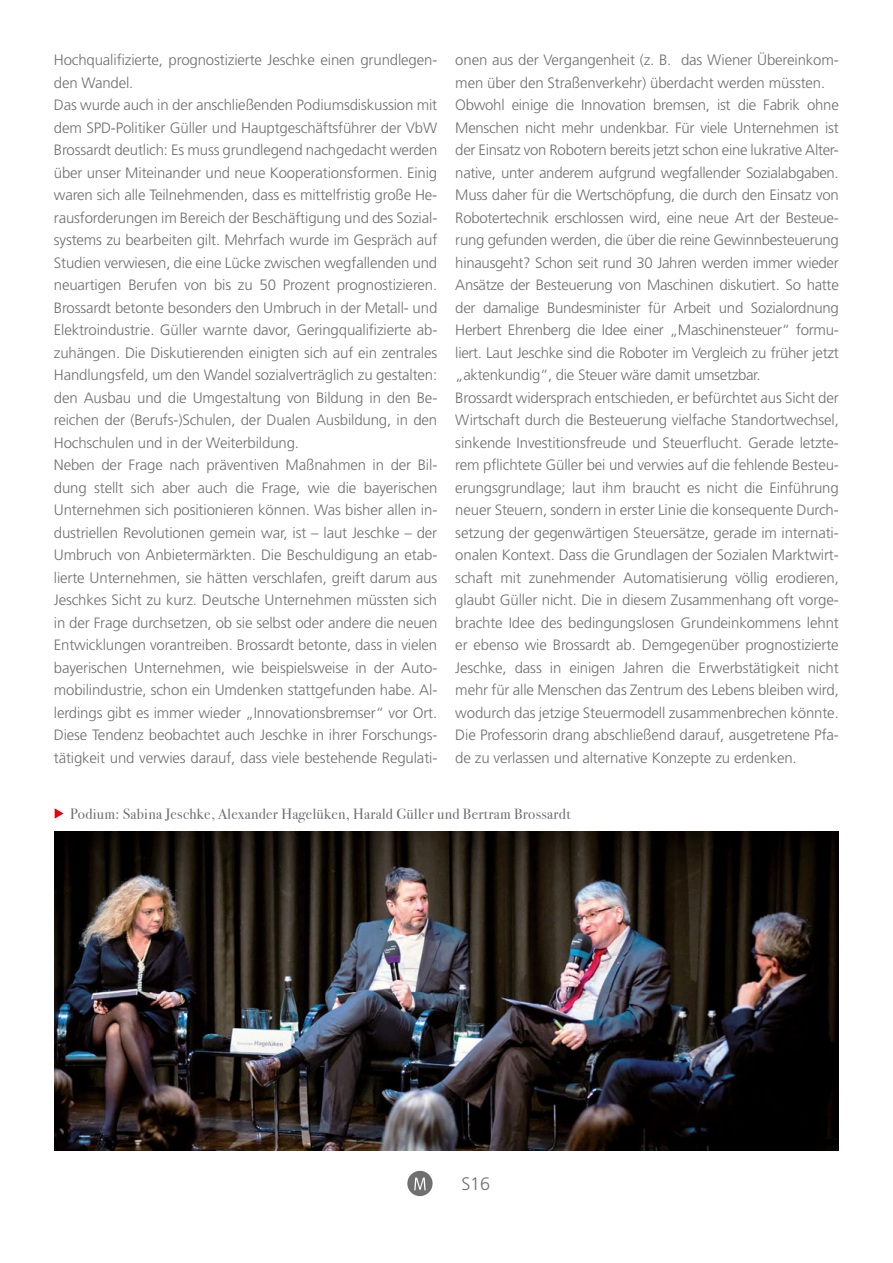
<style>
.page{position:relative;width:893px;height:1263px;background:#fff}
.page>*{position:absolute;margin:0;border:0;box-sizing:border-box;transform-origin:0 0}
.t1{font:300 18px "Frutiger LT Std";color:#707071}
.t2{font:300 15px/22.5px "Frutiger LT Std";letter-spacing:-.01em;color:#707071}
.t3{font:15px "Bodoni Svty Two ITCTT";letter-spacing:.02em;color:#707071}
</style>
<div class="page">
<svg style="left:407px;top:1171px;width:26px;height:26px"></svg>
<img style="left:54px;top:831px;width:785px;height:319px">
<svg style="left:55px;top:808px;width:9px;height:11px"></svg>
<p class="t2" style="left:54px;top:49px;width:385px">Hochqualifizierte, prognostizierte Jeschke einen grundlegen&shy;den Wandel.<br>Das wurde auch in der anschließenden Podiumsdiskussion mit dem SPD-Politiker Güller und Hauptgeschäftsführer der VbW Brossardt deutlich: Es muss grundlegend nachgedacht werden über unser Miteinander und neue Kooperationsformen. Einig waren sich alle Teilnehmenden, dass es mittelfristig große He&shy;rausforderungen im Bereich der Beschäftigung und des Sozial&shy;systems zu bearbeiten gilt. Mehrfach wurde im Gespräch auf Studien verwiesen, die eine Lücke zwischen wegfallenden und neuartigen Berufen von bis zu 50 Prozent prognostizieren.<br>Brossardt betonte besonders den Umbruch in der Metall- und Elektroindustrie. Güller warnte davor, Geringqualifizierte ab&shy;zuhängen. Die Diskutierenden einigten sich auf ein zentrales Handlungsfeld, um den Wandel sozialverträglich zu gestalten: den Ausbau und die Umgestaltung von Bildung in den Be&shy;reichen der (Berufs-)Schulen, der Dualen Ausbildung, in den Hochschulen und in der Weiterbildung.<br>Neben der Frage nach präventiven Maßnahmen in der Bil&shy;dung stellt sich aber auch die Frage, wie die bayerischen Unternehmen sich positionieren können. Was bisher allen in&shy;dustriellen Revolutionen gemein war, ist – laut Jeschke – der Umbruch von Anbietermärkten. Die Beschuldigung an etab&shy;lierte Unternehmen, sie hätten verschlafen, greift darum aus Jeschkes Sicht zu kurz. Deutsche Unternehmen müssten sich in der Frage durchsetzen, ob sie selbst oder andere die neuen Entwicklungen vorantreiben. Brossardt betonte, dass in vielen bayerischen Unternehmen, wie beispielsweise in der Auto&shy;mobilindustrie, schon ein Umdenken stattgefunden habe. Al&shy;lerdings gibt es immer wieder „Innovationsbremser“ vor Ort.<br>Diese Tendenz beobachtet auch Jeschke in ihrer Forschungs&shy;tätigkeit und verwies darauf, dass viele bestehende Regulati-</p>
<p class="t2" style="left:455px;top:49px;width:385px">onen aus der Vergangenheit (z. B. das Wiener Übereinkom&shy;men über den Straßenverkehr) überdacht werden müssten.<br>Obwohl einige die Innovation bremsen, ist die Fabrik ohne Menschen nicht mehr undenkbar. Für viele Unternehmen ist der Einsatz von Robotern bereits jetzt schon eine lukrative Alter&shy;native, unter anderem aufgrund wegfallender Sozialabgaben.<br>Muss daher für die Wertschöpfung, die durch den Einsatz von Robotertechnik erschlossen wird, eine neue Art der Besteue&shy;rung gefunden werden, die über die reine Gewinnbesteuerung hinausgeht? Schon seit rund 30 Jahren werden immer wieder Ansätze der Besteuerung von Maschinen diskutiert. So hatte der damalige Bundesminister für Arbeit und Sozialordnung Herbert Ehrenberg die Idee einer „Maschinensteuer“ formu&shy;liert. Laut Jeschke sind die Roboter im Vergleich zu früher jetzt „aktenkundig“, die Steuer wäre damit umsetzbar.<br>Brossardt widersprach entschieden, er befürchtet aus Sicht der Wirtschaft durch die Besteuerung vielfache Standortwechsel, sinkende Investitionsfreude und Steuerflucht. Gerade letzte&shy;rem pflichtete Güller bei und verwies auf die fehlende Besteu&shy;erungsgrundlage; laut ihm braucht es nicht die Einführung neuer Steuern, sondern in erster Linie die konsequente Durch&shy;setzung der gegenwärtigen Steuersätze, gerade im internati&shy;onalen Kontext. Dass die Grundlagen der Sozialen Marktwirt&shy;schaft mit zunehmender Automatisierung völlig erodieren, glaubt Güller nicht. Die in diesem Zusammenhang oft vorge&shy;brachte Idee des bedingungslosen Grundeinkommens lehnt er ebenso wie Brossardt ab. Demgegenüber prognostizierte Jeschke, dass in einigen Jahren die Erwerbstätigkeit nicht mehr für alle Menschen das Zentrum des Lebens bleiben wird, wodurch das jetzige Steuermodell zusammenbrechen könnte.<br>Die Professorin drang abschließend darauf, ausgetretene Pfa&shy;de zu verlassen und alternative Konzepte zu erdenken.</p>
<p class="t3" style="left:70px;top:801px;width:502px">Podium: Sabina Jeschke, Alexander Hagelüken, Harald Güller und Bertram Brossardt</p>
<p class="t1" style="left:461px;top:1174px;width:30px">S16</p>
</div>
